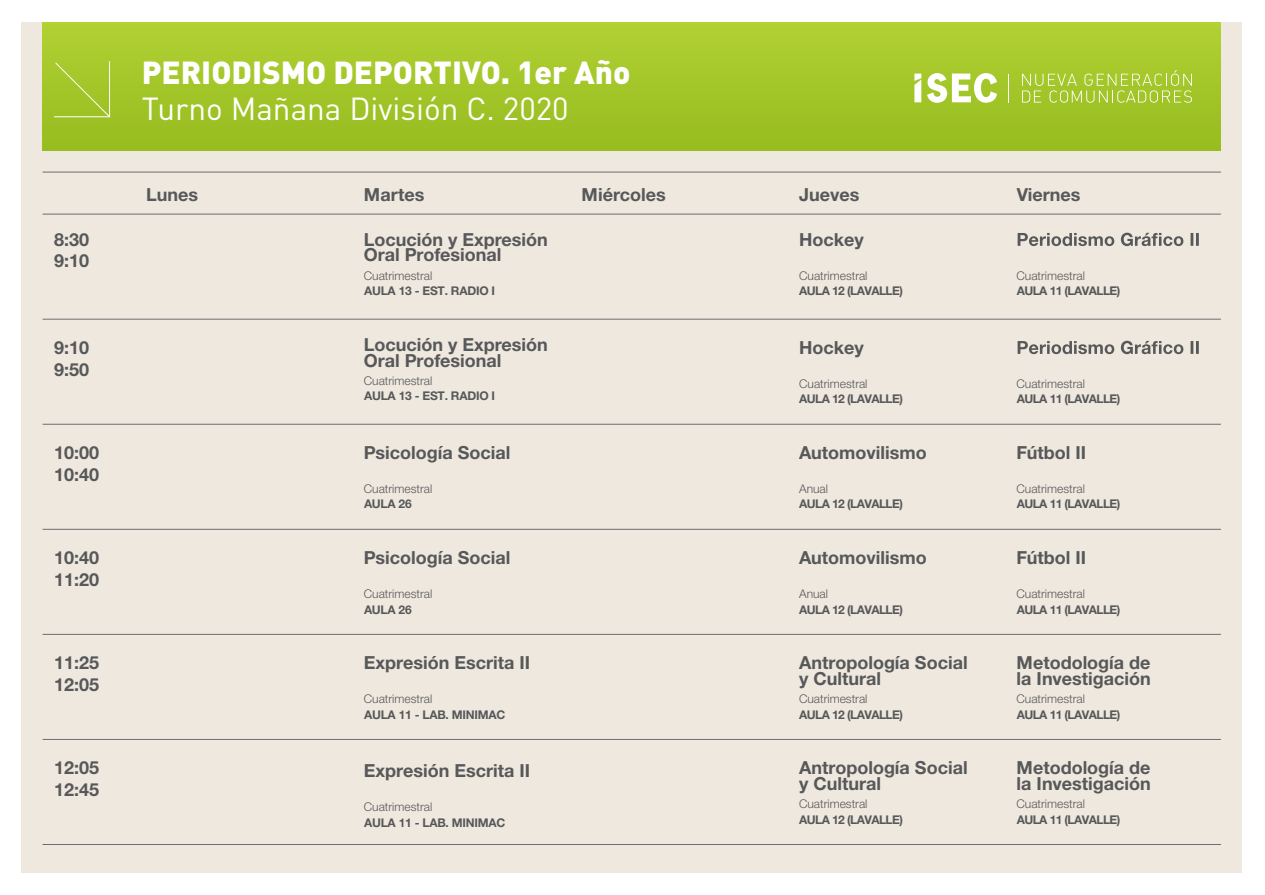
<style>
.page{position:relative;width:1265px;height:895px;background:#fff}
.page>*{position:absolute;margin:0;border:0;box-sizing:border-box;transform-origin:0 0}
.t1{font:900 31.5px "DIN Pro";color:#fff}
.t2{font:31.5px "DIN Pro";color:#fff}
.t3{font:700 18px/21.6px "Helvetica Neue LT Std";color:#57585a}
.t4{font:300 12px "Helvetica Neue LT Std";color:#57585a}
.t5{font:700 12px "Helvetica Neue LT Std";letter-spacing:-.045em;color:#57585a}
.t6{font:700 12px "Helvetica Neue LT Std";letter-spacing:-.02em;color:#57585a}
</style>
<div class="page">
<div style="left:21px;top:22px;width:1221px;height:850px;background:#efe8de"></div>
<div style="left:43px;top:22px;width:1177px;height:129px;background:linear-gradient(to right,#a4c729,#a4c72a)"></div>
<svg style="left:1022px;top:70px;width:169px;height:33px;background:#afce47"></svg>
<svg style="left:1007px;top:74px;width:1px;height:28px"></svg>
<svg style="left:927px;top:73px;width:70px;height:30px;background:#d4e49b"></svg>
<svg style="left:914px;top:74px;width:7px;height:28px"></svg>
<hr style="left:43px;top:172px;width:1177px;height:1px;background:#6c6d70">
<hr style="left:43px;top:214px;width:1177px;height:1px;background:#6c6d70">
<hr style="left:43px;top:319px;width:1177px;height:1px;background:#6c6d70">
<hr style="left:43px;top:424px;width:1177px;height:1px;background:#6c6d70">
<hr style="left:43px;top:529px;width:1177px;height:1px;background:#6c6d70">
<hr style="left:43px;top:634px;width:1177px;height:1px;background:#6c6d70">
<hr style="left:43px;top:739px;width:1177px;height:1px;background:#6c6d70">
<hr style="left:43px;top:844px;width:1177px;height:1px;background:#6c6d70">
<svg style="left:53px;top:60px;width:58px;height:58px;background:#a7c934"></svg>
<svg style="left:1017px;top:341px;width:181px;height:13px"></svg>
<svg style="left:1017px;top:233px;width:181px;height:13px"></svg>
<h1 class="t1" style="left:142px;top:51px;width:490px">PERIODISMO DEPORTIVO. 1er Año</h1>
<h1 class="t2" style="left:142px;top:87px;width:428px">Turno Mañana División C. 2020</h1>
<p class="t3" style="left:146px;top:183px;width:53px">Lunes</p>
<p class="t3" style="left:364px;top:183px;width:62px">Martes</p>
<p class="t3" style="left:581px;top:183px;width:86px">Miércoles</p>
<p class="t3" style="left:799px;top:183px;width:62px">Jueves</p>
<p class="t3" style="left:1016px;top:183px;width:65px">Viernes</p>
<p class="t3" style="left:54px;top:228px;width:37px">8:30<br>9:10</p>
<p class="t3" style="left:364px;top:231px;width:185px;line-height:15.6px">Locución y Expresión<br>Oral Profesional</p>
<p class="t4" style="left:364px;top:268px;width:70px">Cuatrimestral</p>
<p class="t6" style="left:364px;top:283px;width:133px">AULA 13 - EST. RADIO I</p>
<p class="t3" style="left:799px;top:228px;width:66px">Hockey</p>
<p class="t4" style="left:799px;top:268px;width:70px">Cuatrimestral</p>
<p class="t5" style="left:799px;top:283px;width:105px">AULA 12 (LAVALLE)</p>
<p class="t4" style="left:1016px;top:268px;width:70px">Cuatrimestral</p>
<p class="t5" style="left:1016px;top:283px;width:105px">AULA 11 (LAVALLE)</p>
<p class="t3" style="left:54px;top:336px;width:37px">9:10<br>9:50</p>
<p class="t3" style="left:364px;top:336px;width:185px;line-height:15.6px">Locución y Expresión<br>Oral Profesional</p>
<p class="t4" style="left:364px;top:373px;width:70px">Cuatrimestral</p>
<p class="t6" style="left:364px;top:388px;width:133px">AULA 13 - EST. RADIO I</p>
<p class="t3" style="left:799px;top:336px;width:66px">Hockey</p>
<p class="t4" style="left:799px;top:376px;width:70px">Cuatrimestral</p>
<p class="t5" style="left:799px;top:391px;width:105px">AULA 12 (LAVALLE)</p>
<p class="t4" style="left:1016px;top:376px;width:70px">Cuatrimestral</p>
<p class="t5" style="left:1016px;top:391px;width:105px">AULA 11 (LAVALLE)</p>
<p class="t3" style="left:54px;top:441px;width:47px">10:00<br>10:40</p>
<p class="t3" style="left:364px;top:441px;width:148px">Psicología Social</p>
<p class="t4" style="left:364px;top:481px;width:70px">Cuatrimestral</p>
<p class="t5" style="left:364px;top:496px;width:49px">AULA 26</p>
<p class="t3" style="left:799px;top:441px;width:129px">Automovilismo</p>
<p class="t4" style="left:799px;top:481px;width:30px">Anual</p>
<p class="t5" style="left:799px;top:496px;width:105px">AULA 12 (LAVALLE)</p>
<p class="t3" style="left:1016px;top:441px;width:71px">Fútbol II</p>
<p class="t4" style="left:1016px;top:481px;width:70px">Cuatrimestral</p>
<p class="t5" style="left:1016px;top:496px;width:105px">AULA 11 (LAVALLE)</p>
<p class="t3" style="left:54px;top:546px;width:47px">10:40<br>11:20</p>
<p class="t3" style="left:364px;top:546px;width:148px">Psicología Social</p>
<p class="t4" style="left:364px;top:586px;width:70px">Cuatrimestral</p>
<p class="t5" style="left:364px;top:601px;width:49px">AULA 26</p>
<p class="t3" style="left:799px;top:546px;width:129px">Automovilismo</p>
<p class="t4" style="left:799px;top:586px;width:30px">Anual</p>
<p class="t5" style="left:799px;top:601px;width:105px">AULA 12 (LAVALLE)</p>
<p class="t3" style="left:1016px;top:546px;width:71px">Fútbol II</p>
<p class="t4" style="left:1016px;top:586px;width:70px">Cuatrimestral</p>
<p class="t5" style="left:1016px;top:601px;width:105px">AULA 11 (LAVALLE)</p>
<p class="t3" style="left:54px;top:651px;width:47px">11:25<br>12:05</p>
<p class="t3" style="left:364px;top:651px;width:168px">Expresión Escrita II</p>
<p class="t4" style="left:364px;top:691px;width:70px">Cuatrimestral</p>
<p class="t6" style="left:364px;top:706px;width:143px">AULA 11 - LAB. MINIMAC</p>
<p class="t3" style="left:799px;top:654px;width:170px;line-height:15.6px">Antropología Social y Cultural</p>
<p class="t4" style="left:799px;top:691px;width:70px">Cuatrimestral</p>
<p class="t5" style="left:799px;top:706px;width:105px">AULA 12 (LAVALLE)</p>
<p class="t3" style="left:1016px;top:654px;width:136px;line-height:15.6px">Metodología de la Investigación</p>
<p class="t4" style="left:1016px;top:691px;width:70px">Cuatrimestral</p>
<p class="t5" style="left:1016px;top:706px;width:105px">AULA 11 (LAVALLE)</p>
<p class="t3" style="left:54px;top:756px;width:47px">12:05<br>12:45</p>
<p class="t3" style="left:364px;top:759px;width:168px">Expresión Escrita II</p>
<p class="t4" style="left:364px;top:799px;width:70px">Cuatrimestral</p>
<p class="t6" style="left:364px;top:814px;width:143px">AULA 11 - LAB. MINIMAC</p>
<p class="t3" style="left:799px;top:759px;width:170px;line-height:15.6px">Antropología Social y Cultural</p>
<p class="t4" style="left:799px;top:796px;width:70px">Cuatrimestral</p>
<p class="t5" style="left:799px;top:811px;width:105px">AULA 12 (LAVALLE)</p>
<p class="t3" style="left:1016px;top:759px;width:136px;line-height:15.6px">Metodología de la Investigación</p>
<p class="t4" style="left:1016px;top:796px;width:70px">Cuatrimestral</p>
<p class="t5" style="left:1016px;top:811px;width:105px">AULA 11 (LAVALLE)</p>
</div>
